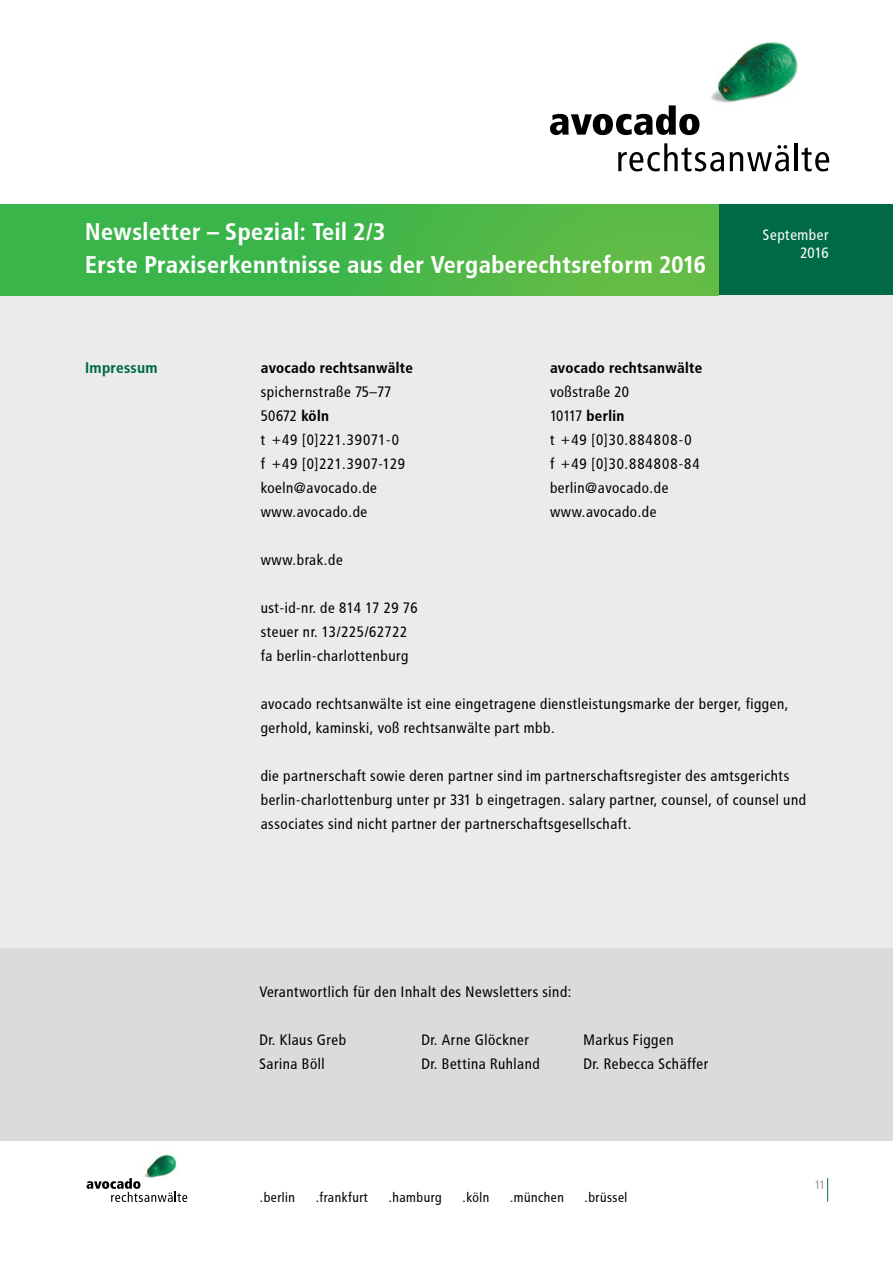
<style>
.page{position:relative;width:893px;height:1263px;background:#fff}
.page>*{position:absolute;margin:0;border:0;box-sizing:border-box;transform-origin:0 0}
.t1{font:700 24px/33px "Avocado";color:#fff}
.t2{font:700 15.3px "Avocado";color:#006a45}
.t3{font:15px/24px "Avocado";color:#000}
.t4{font:700 15px "Avocado";color:#000}
.t5{font:15px/18px "Avocado";color:#fff;text-align:right}
.t6{font:13.5px "Avocado";color:#000}
.t7{font:12px "Avocado";color:#97999c}
.s1{font-weight:700}
</style>
<div class="page">
<img style="left:711px;top:42px;width:87px;height:61px">
<svg style="left:550px;top:105px;width:149px;height:30px"></svg>
<svg style="left:618px;top:143px;width:106px;height:28px"></svg>
<svg style="left:730px;top:145px;width:59px;height:26px"></svg>
<hr style="left:795px;top:143px;width:3px;height:28px;background:#000">
<svg style="left:802px;top:147px;width:27px;height:24px"></svg>
<div style="left:719px;top:204px;width:174px;height:92px;background:#006a45"></div>
<svg style="left:827px;top:1178px;width:1px;height:23px"></svg>
<div style="left:0;top:296px;width:893px;height:845px;background:#ebebec"></div>
<img style="left:144px;top:1154px;width:33px;height:24px">
<svg style="left:87px;top:1178px;width:100px;height:24px"></svg>
<div style="left:0;top:204px;width:719px;height:92px;background:linear-gradient(to right,#2eb34b,#61bb46)"></div>
<div style="left:0;top:949px;width:893px;height:192px;background:#dadbdc"></div>
<h1 class="t1" style="left:85px;top:215px;width:623px">Newsletter – Spezial: Teil 2/3<br>Erste Praxiserkenntnisse aus der Vergaberechtsreform 2016</h1>
<p class="t5" style="left:763px;top:226px;width:68px">September<br>2016</p>
<p class="t2" style="left:85px;top:358px;width:75px">Impressum</p>
<p class="t4" style="left:261px;top:358px;width:154px">avocado rechtsanwälte</p>
<p class="t3" style="left:261px;top:379px;width:146px">spichernstraße 75–77<br>50672 <span class="s1">köln<br></span>t +49 [0]221.39071-0 f +49 [0]221.3907-129 koeln@avocado.de www.avocado.de</p>
<p class="t3" style="left:261px;top:547px;width:84px">www.brak.de</p>
<p class="t3" style="left:261px;top:595px;width:159px">ust-id-nr. de 814 17 29 76 steuer nr. 13/225/62722 fa berlin-charlottenburg</p>
<p class="t3" style="left:261px;top:691px;width:530px">avocado rechtsanwälte ist eine eingetragene dienstleistungsmarke der berger, figgen, gerhold, kaminski, voß rechtsanwälte part mbb.</p>
<p class="t3" style="left:261px;top:763px;width:547px">die partnerschaft sowie deren partner sind im partnerschaftsregister des amtsgerichts berlin-charlottenburg unter pr 331 b eingetragen. salary partner, counsel, of counsel und associates sind nicht partner der partnerschaftsgesellschaft.</p>
<p class="t4" style="left:550px;top:358px;width:154px">avocado rechtsanwälte</p>
<p class="t3" style="left:550px;top:379px;width:152px">voßstraße 20<br>10117 <span class="s1">berlin<br></span>t +49 [0]30.884808-0 f +49 [0]30.884808-84 berlin@avocado.de www.avocado.de</p>
<p class="t3" style="left:259px;top:979px;width:314px">Verantwortlich für den Inhalt des Newsletters sind:</p>
<p class="t3" style="left:259px;top:1027px;width:89px">Dr. Klaus Greb</p>
<p class="t3" style="left:421px;top:1027px;width:110px">Dr. Arne Glöckner</p>
<p class="t3" style="left:583px;top:1027px;width:92px">Markus Figgen</p>
<p class="t3" style="left:259px;top:1051px;width:67px">Sarina Böll</p>
<p class="t3" style="left:421px;top:1051px;width:120px">Dr. Bettina Ruhland</p>
<p class="t3" style="left:583px;top:1051px;width:127px">Dr. Rebecca Schäffer</p>
<p class="t6" style="left:260px;top:1189px;width:37px">.berlin</p>
<p class="t6" style="left:316px;top:1189px;width:54px">.frankfurt</p>
<p class="t6" style="left:389px;top:1189px;width:55px">.hamburg</p>
<p class="t6" style="left:463px;top:1189px;width:29px">.köln</p>
<p class="t6" style="left:510px;top:1189px;width:56px">.münchen</p>
<p class="t6" style="left:585px;top:1189px;width:45px">.brüssel</p>
<p class="t7" style="left:815px;top:1178px;width:12px">11</p>
</div>
